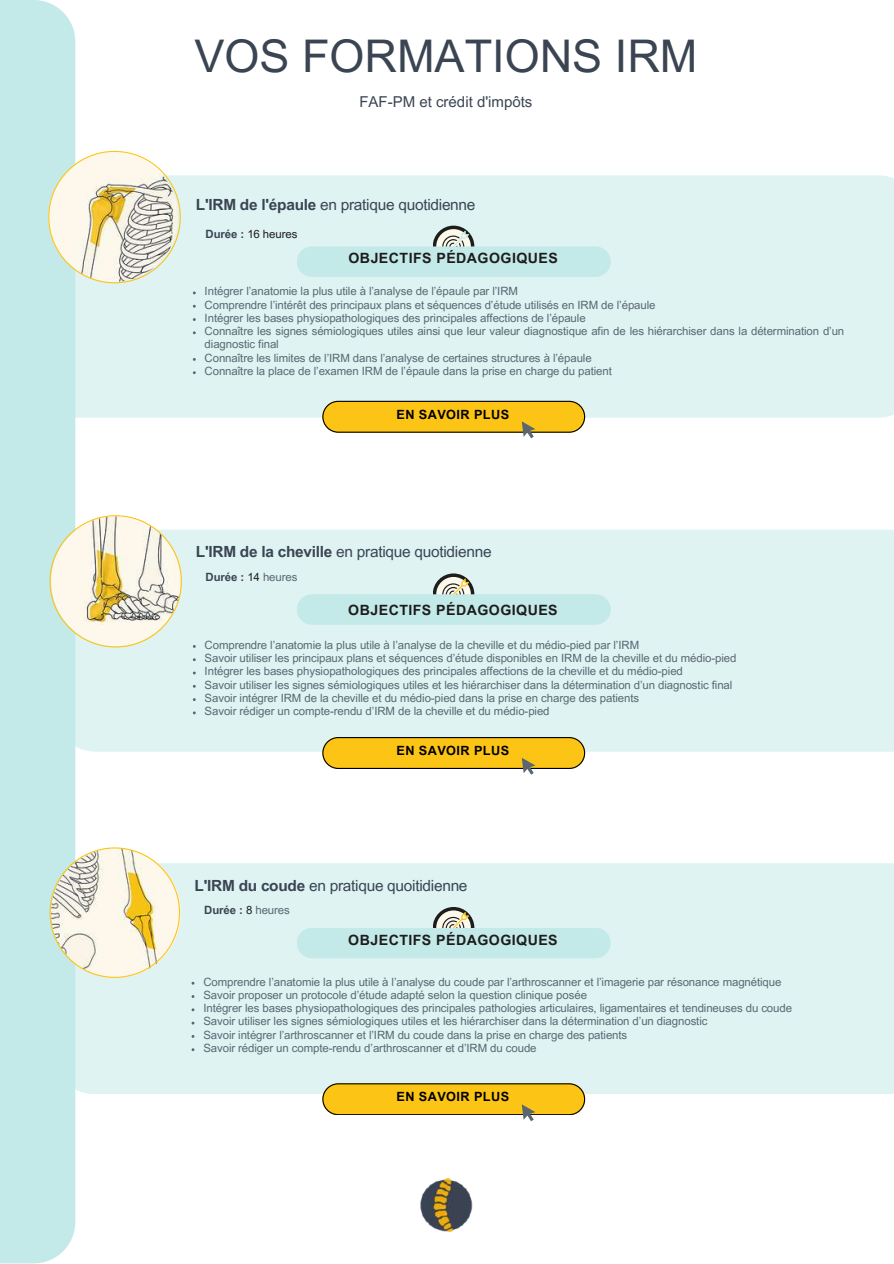
<style>
.page{position:relative;width:894px;height:1264px;background:#fff}
.page>*{position:absolute;margin:0;border:0;box-sizing:border-box;transform-origin:0 0}
.t1{font:45px "Arial MT Pro";color:#3a4452}
.t2{font:15.45px "Arial MT Pro";letter-spacing:-.015em;color:#3a4452}
.t3{font:15px "Arial MT Pro";color:#3a4452}
.t4{font:700 14.1px "Arial MT Pro";letter-spacing:.03em;color:#1d1d1b}
.t5{font:700 12.75px "Arial MT Pro";letter-spacing:.03em;color:#000}
.t6{font:11.4px/13.4px "Arial MT Pro";letter-spacing:-.005em;color:#5a6670}
.t7{font:700 11.4px "Arial MT Pro";letter-spacing:-.005em;color:#3a4452}
.t8{font:11.4px "Arial MT Pro";letter-spacing:-.005em;color:#1d1d1b}
.s1{font-weight:700}
.s2{font-weight:700;color:#3a4452}
.s3{font-weight:400;color:#1d1d1b}
.s4{font-weight:400;color:#5a6670}
</style>
<div class="page">
<div style="left:75px;top:175px;width:818px;height:243px;background:#dff3f3"></div>
<div style="left:0;top:0;width:75px;height:1263px;background:#c3e9e9"></div>
<div style="left:75px;top:529px;width:818px;height:222px;background:#dff3f3"></div>
<div style="left:75px;top:863px;width:818px;height:231px;background:#dff3f3"></div>
<svg style="left:49px;top:847px;width:131px;height:130px"></svg>
<img style="left:49px;top:515px;width:133px;height:132px">
<div style="left:428px;top:568px;width:51px;height:52px;background:#dff3f3"></div>
<svg style="left:433px;top:574px;width:42px;height:20px"></svg>
<svg style="left:447px;top:573px;width:27px;height:21px"></svg>
<svg style="left:436px;top:578px;width:33px;height:16px"></svg>
<div style="left:297px;top:594px;width:313px;height:30px;background:#c3e9e9"></div>
<div style="left:428px;top:902px;width:51px;height:51px;background:#dff3f3"></div>
<svg style="left:433px;top:908px;width:42px;height:19px"></svg>
<svg style="left:447px;top:907px;width:27px;height:20px"></svg>
<svg style="left:436px;top:911px;width:33px;height:16px"></svg>
<div style="left:297px;top:927px;width:313px;height:31px;background:#c3e9e9"></div>
<img style="left:420px;top:1178px;width:53px;height:54px">
<svg style="left:48px;top:151px;width:133px;height:132px"></svg>
<div style="left:428px;top:221px;width:51px;height:51px;background:#dff3f3"></div>
<svg style="left:433px;top:225px;width:42px;height:21px"></svg>
<svg style="left:447px;top:226px;width:27px;height:20px"></svg>
<svg style="left:436px;top:230px;width:33px;height:16px"></svg>
<div style="left:297px;top:246px;width:313px;height:31px;background:#c3e9e9"></div>
<svg style="left:322px;top:401px;width:263px;height:37px;background:#ebc139"></svg>
<svg style="left:322px;top:737px;width:263px;height:37px;background:#eac039"></svg>
<svg style="left:322px;top:1083px;width:263px;height:38px"></svg>
<h1 class="t1" style="left:194px;top:40px;width:504px">VOS FORMATIONS IRM</h1>
<h3 class="t3" style="left:359px;top:96px;width:174px">FAF-PM et crédit d'impôts</h3>
<h2 class="t2" style="left:196px;top:199px;width:281px"><span class="s1">L'IRM de l'épaule</span> en pratique quotidienne</h2>
<p class="t8" style="left:205px;top:230px;width:93px"><span class="s2">Durée :</span> 16 heures</p>
<p class="t4" style="left:348px;top:253px;width:211px">OBJECTIFS PÉDAGOGIQUES</p>
<p class="t6" style="left:204px;top:286px;width:641px">Intégrer l’anatomie la plus utile à l’analyse de l’épaule par l’IRM<br>Comprendre l’intérêt des principaux plans et séquences d’étude utilisés en IRM de l’épaule<br>Intégrer les bases physiopathologiques des principales affections de l’épaule<br>Connaître les signes sémiologiques utiles ainsi que leur valeur diagnostique afin de les hiérarchiser dans la détermination d’un diagnostic final<br>Connaître les limites de l’IRM dans l’analyse de certaines structures à l’épaule<br>Connaître la place de l’examen IRM de l’épaule dans la prise en charge du patient</p>
<p class="t5" style="left:396px;top:409px;width:114px">EN SAVOIR PLUS</p>
<h2 class="t2" style="left:196px;top:546px;width:297px"><span class="s1">L'IRM de la cheville</span> en pratique quotidienne</h2>
<p class="t7" style="left:205px;top:572px;width:93px">Durée : <span class="s3">14</span> <span class="s4">heures</span></p>
<p class="t4" style="left:348px;top:604px;width:211px">OBJECTIFS PÉDAGOGIQUES</p>
<p class="t6" style="left:204px;top:639px;width:533px">Comprendre l’anatomie la plus utile à l’analyse de la cheville et du médio-pied par l’IRM<br>Savoir utiliser les principaux plans et séquences d’étude disponibles en IRM de la cheville et du médio-pied Intégrer les bases physiopathologiques des principales affections de la cheville et du médio-pied<br>Savoir utiliser les signes sémiologiques utiles et les hiérarchiser dans la détermination d’un diagnostic final Savoir intégrer IRM de la cheville et du médio-pied dans la prise en charge des patients<br>Savoir rédiger un compte-rendu d’IRM de la cheville et du médio-pied</p>
<p class="t5" style="left:396px;top:746px;width:114px">EN SAVOIR PLUS</p>
<h2 class="t2" style="left:194px;top:879px;width:274px"><span class="s1">L'IRM du coude</span> en pratique quoitidienne</h2>
<p class="t7" style="left:204px;top:906px;width:87px">Durée : <span class="s3">8</span> <span class="s4">heures</span></p>
<p class="t4" style="left:348px;top:934px;width:211px">OBJECTIFS PÉDAGOGIQUES</p>
<p class="t6" style="left:203px;top:976px;width:590px">Comprendre l’anatomie la plus utile à l’analyse du coude par l’arthroscanner et l’imagerie par résonance magnétique Savoir proposer un protocole d’étude adapté selon la question clinique posée<br>Intégrer les bases physiopathologiques des principales pathologies articulaires, ligamentaires et tendineuses du coude Savoir utiliser les signes sémiologiques utiles et les hiérarchiser dans la détermination d’un diagnostic<br>Savoir intégrer l’arthroscanner et l’IRM du coude dans la prise en charge des patients<br>Savoir rédiger un compte-rendu d’arthroscanner et d’IRM du coude</p>
<p class="t5" style="left:396px;top:1092px;width:114px">EN SAVOIR PLUS</p>
</div>
